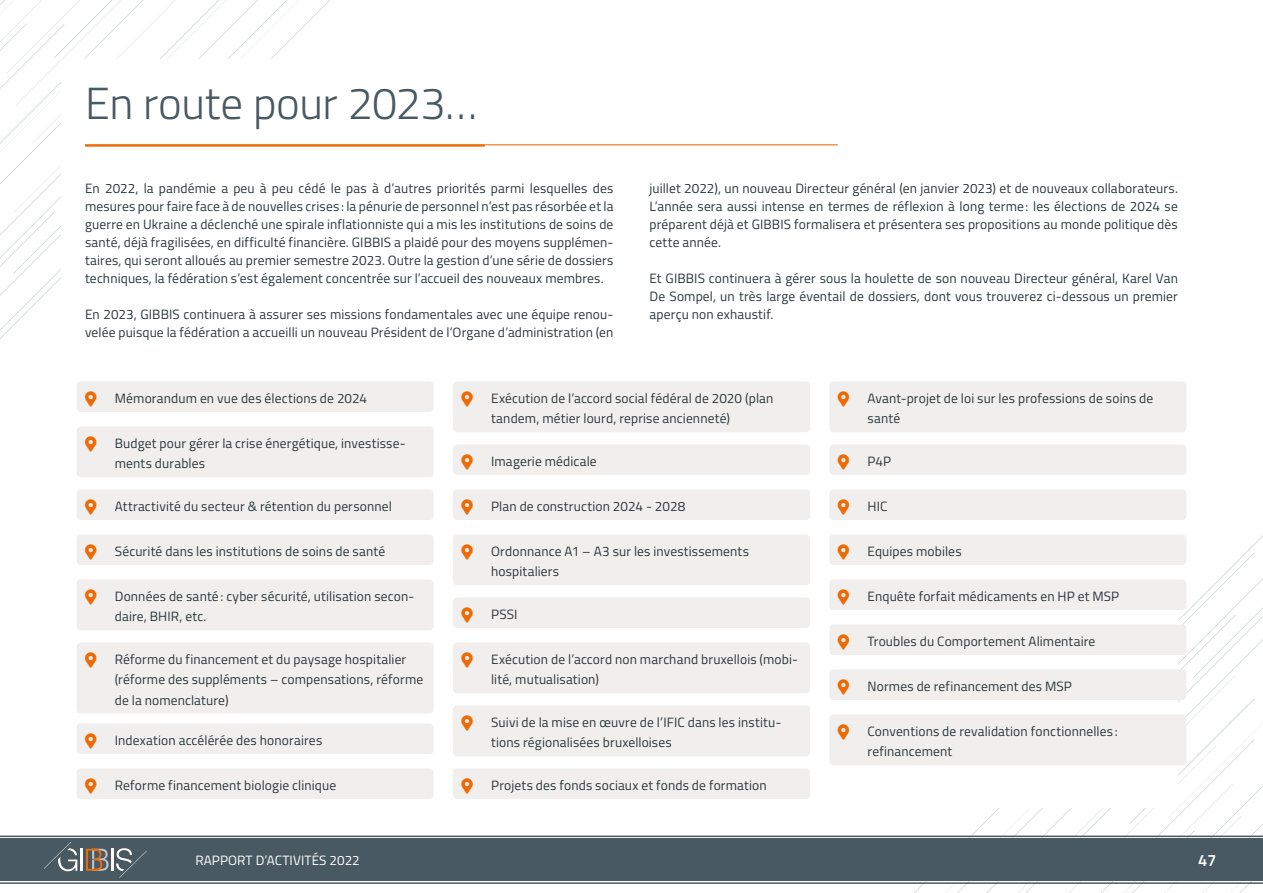
<style>
.page{position:relative;width:1263px;height:893px;background:#fff}
.page>*{position:absolute;margin:0;border:0;box-sizing:border-box;transform-origin:0 0}
.t1{font:300 45px "Titillium";letter-spacing:-.01em;color:#495961}
.t2{font:600 16.5px "Titillium";color:#fff}
.t3{font:13.5px/18px "Titillium";letter-spacing:.01em;color:#2d373b}
.t4{font:13.5px "Titillium";letter-spacing:.01em;color:#fff}
</style>
<div class="page">
<svg style="left:916px;top:535px;width:347px;height:358px"></svg>
<div style="left:0;top:838px;width:1263px;height:43px;background:#495961"></div>
<svg style="left:86px;top:849px;width:23px;height:22px"></svg>
<hr style="left:81px;top:849px;width:2px;height:22px;background:#fff">
<hr style="left:112px;top:849px;width:2px;height:22px;background:#fff">
<svg style="left:116px;top:848px;width:31px;height:30px"></svg>
<svg style="left:44px;top:842px;width:33px;height:29px"></svg>
<hr style="left:0;top:882px;width:1263px;height:2px;background:#495961">
<hr style="left:0;top:836px;width:1263px;height:1px;background:#495961">
<svg style="left:0;top:0;width:330px;height:339px"></svg>
<div style="left:62px;top:60px;width:363px;height:365px;background:#fff"></div>
<div style="left:838px;top:468px;width:340px;height:340px;background:#fff"></div>
<hr style="left:85px;top:145px;width:400px;height:2px;background:#ed6b06">
<hr style="left:85px;top:144px;width:753px;height:1px;background:#ed6b06">
<div style="left:77px;top:381px;width:357px;height:31px;background:#f1efee;border-radius:4px"></div>
<div style="left:77px;top:426px;width:357px;height:51px;background:#f1efee;border-radius:4px"></div>
<div style="left:77px;top:489px;width:357px;height:31px;background:#f1efee;border-radius:4px"></div>
<div style="left:77px;top:534px;width:357px;height:31px;background:#f1efee;border-radius:4px"></div>
<div style="left:77px;top:579px;width:357px;height:51px;background:#f1efee;border-radius:4px"></div>
<div style="left:77px;top:642px;width:357px;height:71px;background:#f1efee;border-radius:4px"></div>
<div style="left:77px;top:723px;width:357px;height:31px;background:#f1efee;border-radius:4px"></div>
<div style="left:77px;top:768px;width:357px;height:31px;background:#f1efee;border-radius:4px"></div>
<div style="left:453px;top:381px;width:357px;height:51px;background:#f1efee;border-radius:4px"></div>
<div style="left:453px;top:444px;width:357px;height:31px;background:#f1efee;border-radius:4px"></div>
<div style="left:453px;top:489px;width:357px;height:31px;background:#f1efee;border-radius:4px"></div>
<div style="left:453px;top:534px;width:357px;height:51px;background:#f1efee;border-radius:4px"></div>
<div style="left:453px;top:597px;width:357px;height:31px;background:#f1efee;border-radius:4px"></div>
<div style="left:453px;top:642px;width:357px;height:51px;background:#f1efee;border-radius:4px"></div>
<div style="left:453px;top:705px;width:357px;height:51px;background:#f1efee;border-radius:4px"></div>
<div style="left:453px;top:768px;width:357px;height:31px;background:#f1efee;border-radius:4px"></div>
<div style="left:829px;top:381px;width:357px;height:51px;background:#f1efee;border-radius:4px"></div>
<div style="left:829px;top:444px;width:357px;height:31px;background:#f1efee;border-radius:4px"></div>
<div style="left:829px;top:489px;width:357px;height:31px;background:#f1efee;border-radius:4px"></div>
<div style="left:829px;top:534px;width:357px;height:31px;background:#f1efee;border-radius:4px"></div>
<div style="left:829px;top:579px;width:357px;height:31px;background:#f1efee;border-radius:4px"></div>
<div style="left:829px;top:624px;width:357px;height:31px;background:#f1efee;border-radius:4px"></div>
<div style="left:829px;top:669px;width:357px;height:31px;background:#f1efee;border-radius:4px"></div>
<div style="left:829px;top:714px;width:357px;height:51px;background:#f1efee;border-radius:4px"></div>
<h1 class="t1" style="left:85px;top:70px;width:394px">En route pour 2023…</h1>
<p class="t3" style="left:85px;top:179px;width:530px;text-align:justify">En 2022, la pandémie a peu à peu cédé le pas à d’autres priorités parmi lesquelles des mesures pour faire face à de nouvelles crises : la pénurie de personnel n’est pas résorbée et la guerre en Ukraine a déclenché une spirale inflationniste qui a mis les institutions de soins de santé, déjà fragilisées, en difficulté financière. GIBBIS a plaidé pour des moyens supplémen&shy;taires, qui seront alloués au premier semestre 2023. Outre la gestion d’une série de dossiers techniques, la fédération s’est également concentrée sur l’accueil des nouveaux membres.</p>
<p class="t3" style="left:85px;top:305px;width:530px">En 2023, GIBBIS continuera à assurer ses missions fondamentales avec une équipe renou&shy;velée puisque la fédération a accueilli un nouveau Président de l’Organe d’administration (en</p>
<p class="t3" style="left:649px;top:179px;width:530px;text-align:justify">juillet 2022), un nouveau Directeur général (en janvier 2023) et de nouveaux collaborateurs.<br>L’année sera aussi intense en termes de réflexion à long terme: les élections de 2024 se préparent déjà et GIBBIS formalisera et présentera ses propositions au monde politique dès cette année.</p>
<p class="t3" style="left:649px;top:269px;width:530px;text-align:justify">Et GIBBIS continuera à gérer sous la houlette de son nouveau Directeur général, Karel Van De Sompel, un très large éventail de dossiers, dont vous trouverez ci-dessous un premier aperçu non exhaustif.</p>
<p class="t3" style="left:115px;top:389px;width:254px">Mémorandum en vue des élections de 2024</p>
<p class="t3" style="left:115px;top:433px;width:292px;line-height:20.2px">Budget pour gérer la crise énergétique, investisse&shy;ments durables</p>
<p class="t3" style="left:115px;top:497px;width:279px">Attractivité du secteur &amp; rétention du personnel</p>
<p class="t3" style="left:115px;top:542px;width:272px">Sécurité dans les institutions de soins de santé</p>
<p class="t3" style="left:115px;top:586px;width:301px;line-height:20.2px">Données de santé: cyber sécurité, utilisation secon&shy;daire, BHIR, etc.</p>
<p class="t3" style="left:115px;top:649px;width:310px;line-height:20.2px">Réforme du financement et du paysage hospitalier (réforme des suppléments – compensations, réforme de la nomenclature)</p>
<p class="t3" style="left:115px;top:731px;width:209px">Indexation accélérée des honoraires</p>
<p class="t3" style="left:115px;top:776px;width:223px">Reforme financement biologie clinique</p>
<p class="t3" style="left:491px;top:388px;width:284px;line-height:20.2px">Exécution de l’accord social fédéral de 2020 (plan tandem, métier lourd, reprise ancienneté)</p>
<p class="t3" style="left:491px;top:452px;width:107px">Imagerie médicale</p>
<p class="t3" style="left:491px;top:497px;width:196px">Plan de construction 2024 - 2028</p>
<p class="t3" style="left:491px;top:541px;width:259px;line-height:20.2px">Ordonnance A1 – A3 sur les investissements hospitaliers</p>
<p class="t3" style="left:491px;top:605px;width:28px">PSSI</p>
<p class="t3" style="left:491px;top:649px;width:308px;line-height:20.2px">Exécution de l’accord non marchand bruxellois (mobi&shy;lité, mutualisation)</p>
<p class="t3" style="left:491px;top:712px;width:292px;line-height:20.2px">Suivi de la mise en œuvre de l’IFIC dans les institu&shy;tions régionalisées bruxelloises</p>
<p class="t3" style="left:491px;top:776px;width:277px">Projets des fonds sociaux et fonds de formation</p>
<p class="t3" style="left:867px;top:388px;width:287px;line-height:20.2px">Avant-projet de loi sur les professions de soins de santé</p>
<p class="t3" style="left:867px;top:452px;width:25px">P4P</p>
<p class="t3" style="left:867px;top:497px;width:21px">HIC</p>
<p class="t3" style="left:867px;top:542px;width:96px">Equipes mobiles</p>
<p class="t3" style="left:867px;top:587px;width:253px">Enquête forfait médicaments en HP et MSP</p>
<p class="t3" style="left:867px;top:632px;width:229px">Troubles du Comportement Alimentaire</p>
<p class="t3" style="left:867px;top:677px;width:206px">Normes de refinancement des MSP</p>
<p class="t3" style="left:867px;top:721px;width:252px;line-height:20.2px">Conventions de revalidation fonctionnelles : refinancement</p>
<p class="t4" style="left:195px;top:850px;width:166px">RAPPORT D’ACTIVITÉS 2022</p>
<p class="t2" style="left:1198px;top:848px;width:20px">47</p>
</div>
